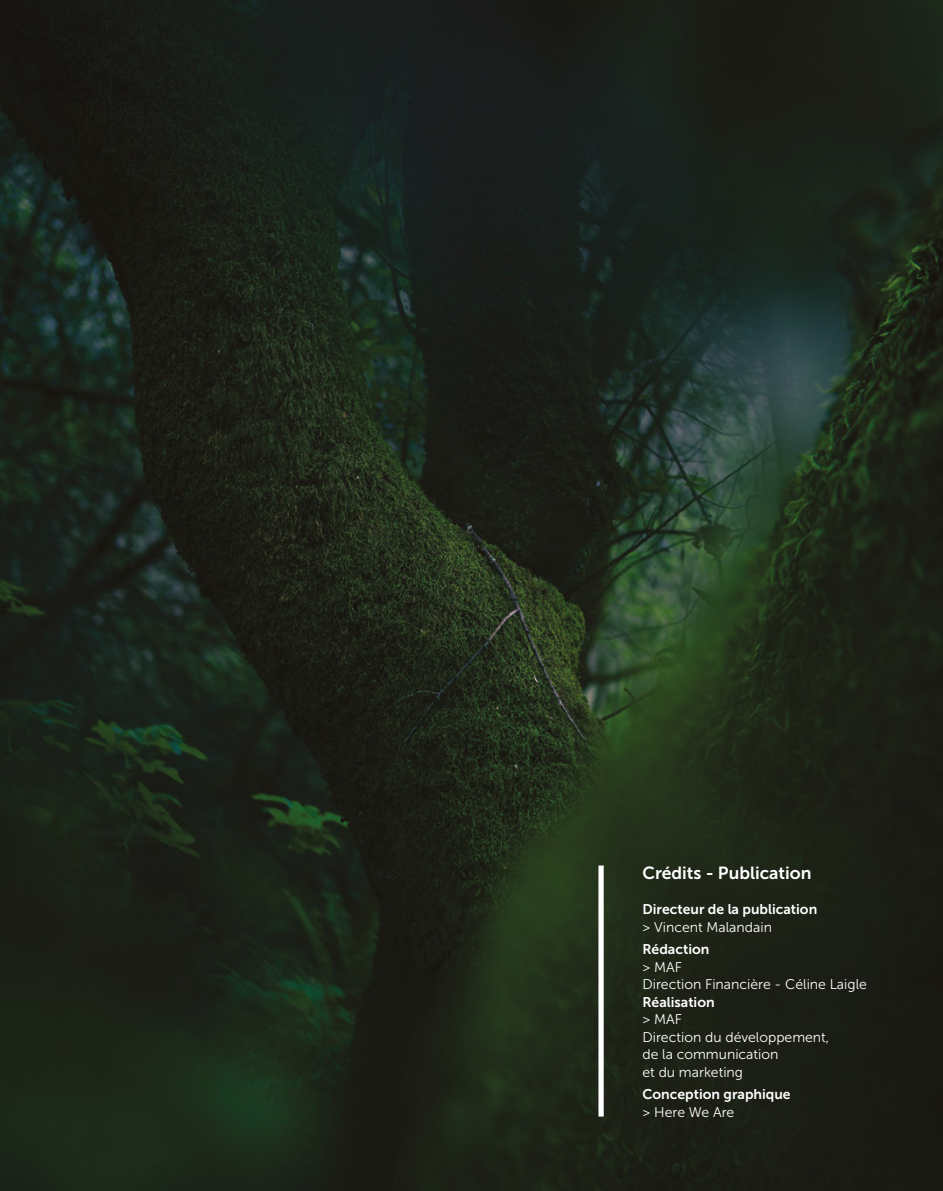
<style>
.page{position:relative;width:943px;height:1191px;background:#fff}
.page>*{position:absolute;margin:0;border:0;box-sizing:border-box;transform-origin:0 0}
.t1{font:17.5px "Museo Sans 700";color:#fff}
.t2{font:14px/17.5px "Museo Sans 300";color:#fff}
.t3{font:14px "Museo Sans 700";color:#fff}
</style>
<div class="page">
<img style="left:0;top:0;width:943px;height:1191px">
<div style="left:598px;top:865px;width:5px;height:251px;background:#fff"></div>
<p class="t1" style="left:642px;top:863px;width:170px">Crédits - Publication</p>
<p class="t3" style="left:642px;top:901px;width:176px">Directeur de la publication</p>
<p class="t2" style="left:642px;top:918px;width:131px">&gt; Vincent Malandain</p>
<p class="t3" style="left:642px;top:941px;width:68px">Rédaction</p>
<p class="t2" style="left:642px;top:958px;width:226px">&gt; MAF<br>Direction Financière - Céline Laigle</p>
<p class="t3" style="left:642px;top:994px;width:74px">Réalisation</p>
<p class="t2" style="left:642px;top:1010px;width:188px">&gt; MAF<br>Direction du développement, de la communication<br>et du marketing</p>
<p class="t3" style="left:642px;top:1086px;width:150px">Conception graphique</p>
<p class="t2" style="left:642px;top:1103px;width:93px">&gt; Here We Are</p>
</div>
